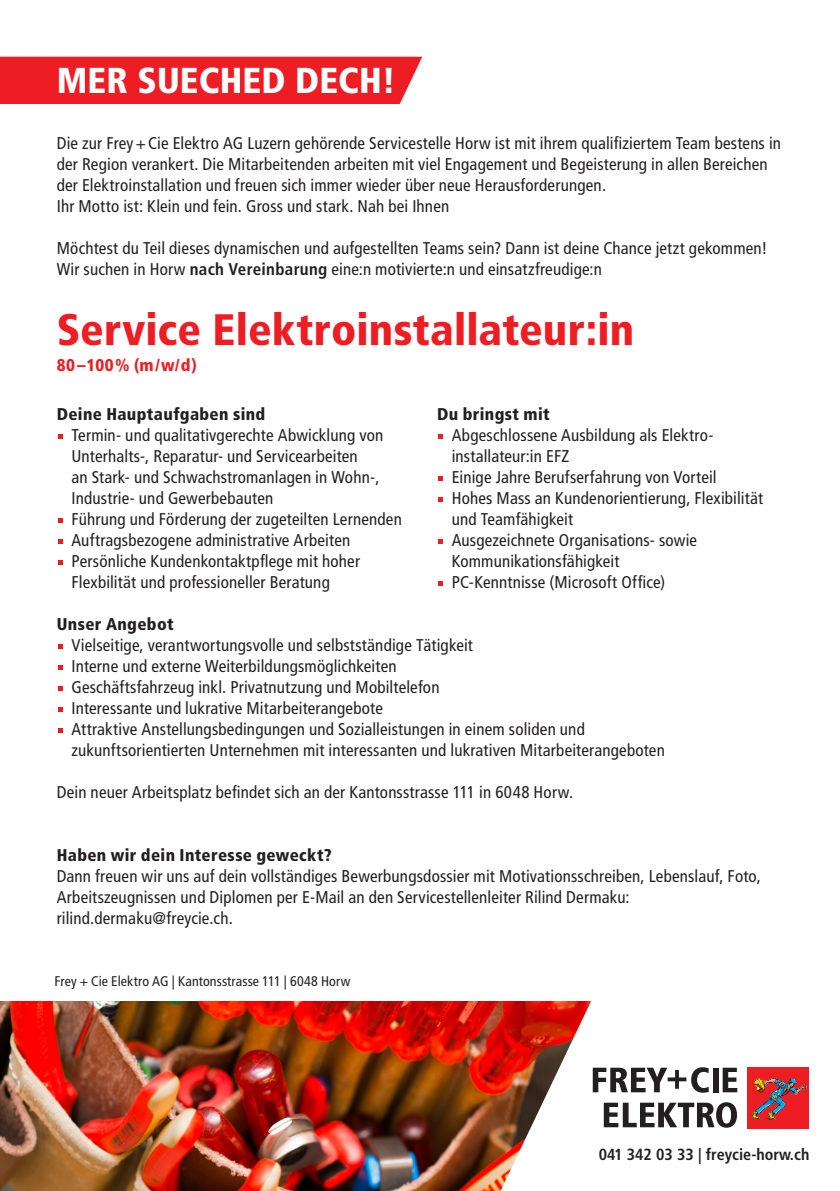
<style>
.page{position:relative;width:840px;height:1191px;background:#fff}
.page>*{position:absolute;margin:0;border:0;box-sizing:border-box;transform-origin:0 0}
.t1{font:900 condensed 44px "Frutiger LT Std";letter-spacing:.005em;color:#ee1d23}
.t2{font:900 condensed 36px "Frutiger LT Std";letter-spacing:.005em;color:#fff}
.t3{font:condensed 17px/21px "Frutiger LT Std";letter-spacing:.01em;color:#231f20}
.t4{font:900 condensed 17px "Frutiger LT Std";letter-spacing:.02em;color:#231f20}
.t5{font:900 condensed 17px "Frutiger LT Std";color:#ee1d23}
.t6{font:700 condensed 16.2px "Frutiger LT Std";color:#231f20}
.t7{font:condensed 14px "Frutiger LT Std";letter-spacing:.01em;color:#231f20}
.s1{font-weight:700}
</style>
<div class="page">
<img style="left:0;top:1001px;width:500px;height:190px">
<svg style="left:500px;top:1001px;width:309px;height:190px"></svg>
<svg style="left:592px;top:1067px;width:116px;height:25px"></svg>
<div style="left:712px;top:1067px;width:6px;height:25px;background:#231f20"></div>
<svg style="left:722px;top:1067px;width:14px;height:25px"></svg>
<svg style="left:603px;top:1102px;width:133px;height:25px"></svg>
<div style="left:747px;top:1067px;width:61px;height:61px;background:#ee1d23"></div>
<img style="left:751px;top:1077px;width:55px;height:42px">
<div style="left:0;top:57px;width:422px;height:47px;background:#ee1d23"></div>
<svg style="left:58px;top:434px;width:5px;height:5px"></svg>
<svg style="left:58px;top:518px;width:5px;height:5px"></svg>
<svg style="left:58px;top:539px;width:5px;height:5px"></svg>
<svg style="left:58px;top:560px;width:5px;height:5px"></svg>
<svg style="left:438px;top:434px;width:5px;height:5px"></svg>
<svg style="left:438px;top:476px;width:5px;height:5px"></svg>
<svg style="left:438px;top:497px;width:5px;height:5px"></svg>
<svg style="left:438px;top:539px;width:5px;height:5px"></svg>
<svg style="left:438px;top:581px;width:5px;height:5px"></svg>
<svg style="left:58px;top:644px;width:5px;height:5px"></svg>
<svg style="left:58px;top:665px;width:5px;height:5px"></svg>
<svg style="left:58px;top:686px;width:5px;height:5px"></svg>
<svg style="left:58px;top:707px;width:5px;height:5px"></svg>
<svg style="left:58px;top:728px;width:5px;height:5px"></svg>
<p class="t2" style="left:57px;top:59px;width:340px">MER SUECHED DECH!</p>
<p class="t3" style="left:57px;top:133px;width:725px">Die zur Frey+Cie Elektro AG Luzern gehörende Servicestelle Horw ist mit ihrem qualifiziertem Team bestens in der Region verankert. Die Mitarbeitenden arbeiten mit viel Engagement und Begeisterung in allen Bereichen der Elektroinstallation und freuen sich immer wieder über neue Herausforderungen.</p>
<p class="t3" style="left:57px;top:196px;width:394px">Ihr Motto ist: Klein und fein. Gross und stark. Nah bei Ihnen</p>
<p class="t3" style="left:57px;top:238px;width:711px">Möchtest du Teil dieses dynamischen und aufgestellten Teams sein? Dann ist deine Chance jetzt gekommen!<br>Wir suchen in Horw <span class="s1">nach Vereinbarung</span> eine:n motivierte:n und einsatzfreudige:n</p>
<p class="t1" style="left:57px;top:303px;width:579px">Service Elektroinstallateur:in</p>
<p class="t5" style="left:57px;top:354px;width:141px">80–100% (m/w/d)</p>
<p class="t4" style="left:57px;top:404px;width:210px">Deine Hauptaufgaben sind</p>
<p class="t3" style="left:71px;top:425px;width:313px">Termin- und qualitativgerechte Abwicklung von Unterhalts-, Reparatur- und Servicearbeiten<br>an Stark- und Schwachstromanlagen in Wohn-, Industrie- und Gewerbebauten</p>
<p class="t3" style="left:71px;top:509px;width:332px">Führung und Förderung der zugeteilten Lernenden</p>
<p class="t3" style="left:71px;top:530px;width:280px">Auftragsbezogene administrative Arbeiten</p>
<p class="t3" style="left:71px;top:551px;width:290px">Persönliche Kundenkontaktpflege mit hoher<br>Flexbilität und professioneller Beratung</p>
<p class="t4" style="left:437px;top:404px;width:114px">Du bringst mit</p>
<p class="t3" style="left:451px;top:425px;width:262px">Abgeschlossene Ausbildung als Elektro&shy;installateur:in EFZ</p>
<p class="t3" style="left:451px;top:467px;width:266px">Einige Jahre Berufserfahrung von Vorteil</p>
<p class="t3" style="left:451px;top:488px;width:313px">Hohes Mass an Kundenorientierung, Flexibilität und Teamfähigkeit</p>
<p class="t3" style="left:451px;top:530px;width:247px">Ausgezeichnete Organisations- sowie<br>Kommunikationsfähigkeit</p>
<p class="t3" style="left:451px;top:572px;width:215px">PC-Kenntnisse (Microsoft Office)</p>
<p class="t4" style="left:57px;top:614px;width:118px">Unser Angebot</p>
<p class="t3" style="left:71px;top:635px;width:403px">Vielseitige, verantwortungsvolle und selbstständige Tätigkeit</p>
<p class="t3" style="left:71px;top:656px;width:326px">Interne und externe Weiterbildungsmöglichkeiten</p>
<p class="t3" style="left:71px;top:677px;width:369px">Geschäftsfahrzeug inkl. Privatnutzung und Mobiltelefon</p>
<p class="t3" style="left:71px;top:698px;width:313px">Interessante und lukrative Mitarbeiterangebote</p>
<p class="t3" style="left:71px;top:719px;width:594px">Attraktive Anstellungsbedingungen und Sozialleistungen in einem soliden und zukunftsorientierten Unternehmen mit interessanten und lukrativen Mitarbeiterangeboten</p>
<p class="t3" style="left:57px;top:782px;width:517px">Dein neuer Arbeitsplatz befindet sich an der Kantonsstrasse 111 in 6048 Horw.</p>
<p class="t4" style="left:57px;top:845px;width:276px">Haben wir dein Interesse geweckt?</p>
<p class="t3" style="left:57px;top:866px;width:705px">Dann freuen wir uns auf dein vollständiges Bewerbungsdossier mit Motivationsschreiben, Lebenslauf, Foto,<br>Arbeitszeugnissen und Diplomen per E-Mail an den Servicestellenleiter Rilind Dermaku: rilind.dermaku@freycie.ch.</p>
<p class="t7" style="left:54px;top:972px;width:297px">Frey + Cie Elektro AG | Kantonsstrasse 111 | 6048 Horw</p>
<p class="t6" style="left:598px;top:1144px;width:212px">041 342 03 33 | freycie-horw.ch</p>
</div>
